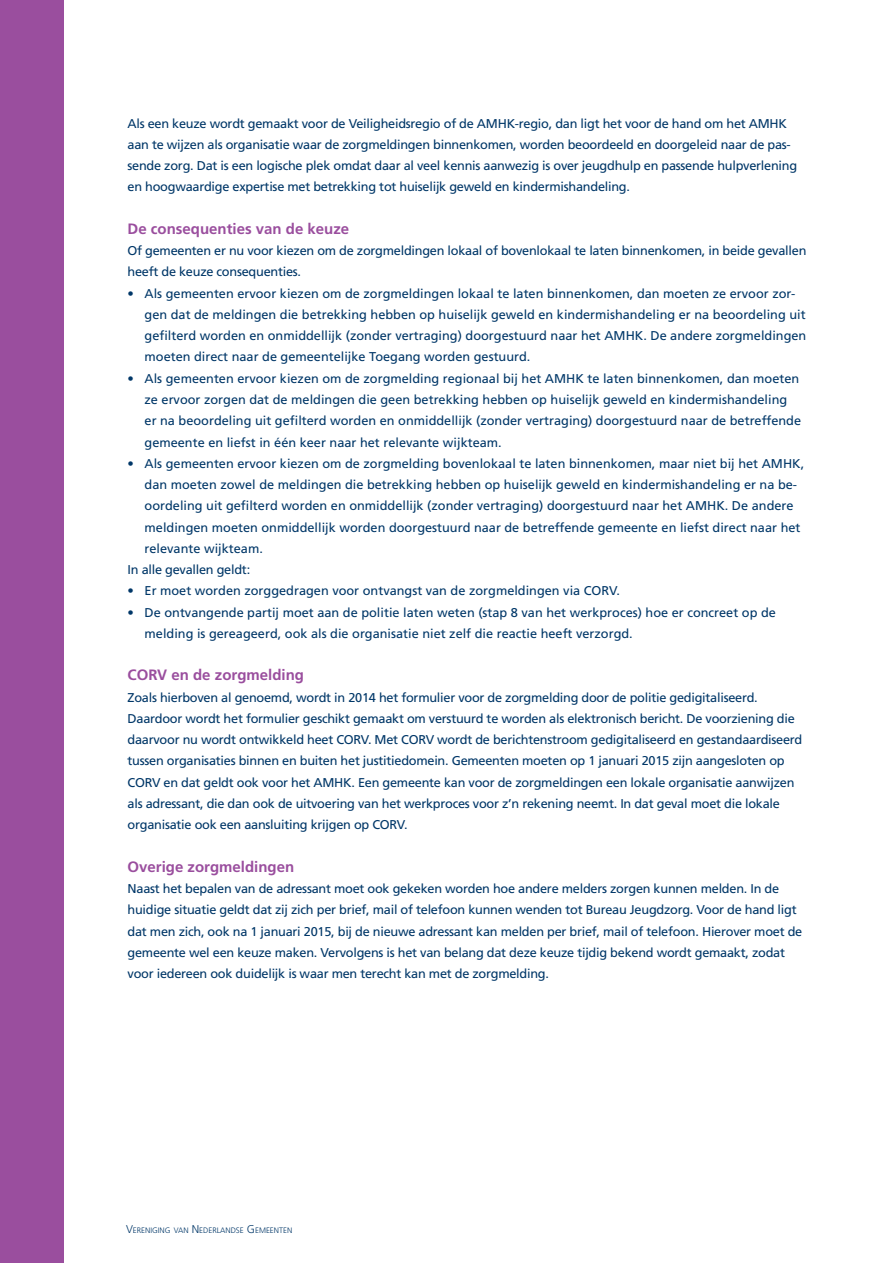
<style>
.page{position:relative;width:893px;height:1263px;background:#fff}
.page>*{position:absolute;margin:0;border:0;box-sizing:border-box;transform-origin:0 0}
._003_Tussenkop_1___1{font:700 15px "Frutiger LT Std";color:#9a4e9e}
._004_Broodtekst___8{font:12.75px/21.3px "Frutiger LT Std";letter-spacing:-.02em;color:#003768}
._004_Broodtekst___8-2{font:12.75px/21.3px "Frutiger LT Std";color:#003768}
.t1{font:300 7.8px "Frutiger LT Std";color:#003768}
.s1{font-size:11.25px}
</style>
<div class="page">
<div style="left:0;top:0;width:64px;height:1263px;background:#9a4e9e"></div>
<p class="_004_Broodtekst___8" style="left:128px;top:113px;width:671px">Als een keuze wordt gemaakt voor de Veiligheidsregio of de AMHK-regio, dan ligt het voor de hand om het AMHK aan te wijzen als organisatie waar de zorgmeldingen binnenkomen, worden beoordeeld en doorgeleid naar de pas&shy;sende zorg. Dat is een logische plek omdat daar al veel kennis aanwezig is over jeugdhulp en passende hulpverlening en hoogwaardige expertise met betrekking tot huiselijk geweld en kindermishandeling.</p>
<p class="_003_Tussenkop_1___1" style="left:128px;top:220px;width:223px">De consequenties van de keuze</p>
<p class="_004_Broodtekst___8" style="left:128px;top:240px;width:680px">Of gemeenten er nu voor kiezen om de zorgmeldingen lokaal of bovenlokaal te laten binnenkomen, in beide gevallen heeft de keuze consequenties.</p>
<p class="_004_Broodtekst___8-2" style="left:145px;top:283px;width:663px;text-indent:-17px">• Als gemeenten ervoor kiezen om de zorgmeldingen lokaal te laten binnenkomen, dan moeten ze ervoor zor&shy;gen dat de meldingen die betrekking hebben op huiselijk geweld en kindermishandeling er na beoordeling uit gefilterd worden en onmiddellijk (zonder vertraging) doorgestuurd naar het AMHK. De andere zorgmeldingen moeten direct naar de gemeentelijke Toegang worden gestuurd.</p>
<p class="_004_Broodtekst___8-2" style="left:145px;top:368px;width:658px;text-indent:-17px">• Als gemeenten ervoor kiezen om de zorgmelding regionaal bij het AMHK te laten binnenkomen, dan moeten ze ervoor zorgen dat de meldingen die geen betrekking hebben op huiselijk geweld en kindermishandeling er na beoordeling uit gefilterd worden en onmiddellijk (zonder vertraging) doorgestuurd naar de betreffende gemeente en liefst in één keer naar het relevante wijkteam.</p>
<p class="_004_Broodtekst___8-2" style="left:145px;top:453px;width:661px;text-indent:-17px">• Als gemeenten ervoor kiezen om de zorgmelding bovenlokaal te laten binnenkomen, maar niet bij het AMHK, dan moeten zowel de meldingen die betrekking hebben op huiselijk geweld en kindermishandeling er na be&shy;oordeling uit gefilterd worden en onmiddellijk (zonder vertraging) doorgestuurd naar het AMHK. De andere meldingen moeten onmiddellijk worden doorgestuurd naar de betreffende gemeente en liefst direct naar het relevante wijkteam.</p>
<p class="_004_Broodtekst___8" style="left:128px;top:559px;width:124px">In alle gevallen geldt:</p>
<p class="_004_Broodtekst___8-2" style="left:128px;top:580px;width:494px">• Er moet worden zorggedragen voor ontvangst van de zorgmeldingen via CORV.</p>
<p class="_004_Broodtekst___8-2" style="left:145px;top:602px;width:633px;text-indent:-17px">• De ontvangende partij moet aan de politie laten weten (stap 8 van het werkproces) hoe er concreet op de melding is gereageerd, ook als die organisatie niet zelf die reactie heeft verzorgd.</p>
<p class="_003_Tussenkop_1___1" style="left:128px;top:666px;width:178px">CORV en de zorgmelding</p>
<p class="_004_Broodtekst___8" style="left:128px;top:687px;width:676px">Zoals hierboven al genoemd, wordt in 2014 het formulier voor de zorgmelding door de politie gedigitaliseerd.<br>Daardoor wordt het formulier geschikt gemaakt om verstuurd te worden als elektronisch bericht. De voorziening die daarvoor nu wordt ontwikkeld heet CORV. Met CORV wordt de berichtenstroom gedigitaliseerd en gestandaardiseerd tussen organisaties binnen en buiten het justitiedomein. Gemeenten moeten op 1 januari 2015 zijn aangesloten op CORV en dat geldt ook voor het AMHK. Een gemeente kan voor de zorgmeldingen een lokale organisatie aanwijzen als adressant, die dan ook de uitvoering van het werkproces voor z’n rekening neemt. In dat geval moet die lokale organisatie ook een aansluiting krijgen op CORV.</p>
<p class="_003_Tussenkop_1___1" style="left:128px;top:858px;width:168px">Overige zorgmeldingen</p>
<p class="_004_Broodtekst___8" style="left:128px;top:878px;width:676px">Naast het bepalen van de adressant moet ook gekeken worden hoe andere melders zorgen kunnen melden. In de huidige situatie geldt dat zij zich per brief, mail of telefoon kunnen wenden tot Bureau Jeugdzorg. Voor de hand ligt dat men zich, ook na 1 januari 2015, bij de nieuwe adressant kan melden per brief, mail of telefoon. Hierover moet de gemeente wel een keuze maken. Vervolgens is het van belang dat deze keuze tijdig bekend wordt gemaakt, zodat voor iedereen ook duidelijk is waar men terecht kan met de zorgmelding.</p>
<p class="t1" style="left:126px;top:1226px;width:168px"><span class="s1">V</span>ERENIGING VAN <span class="s1">N</span> EDERLANDSE <span class="s1">G</span> EMEENTEN</p>
</div>
